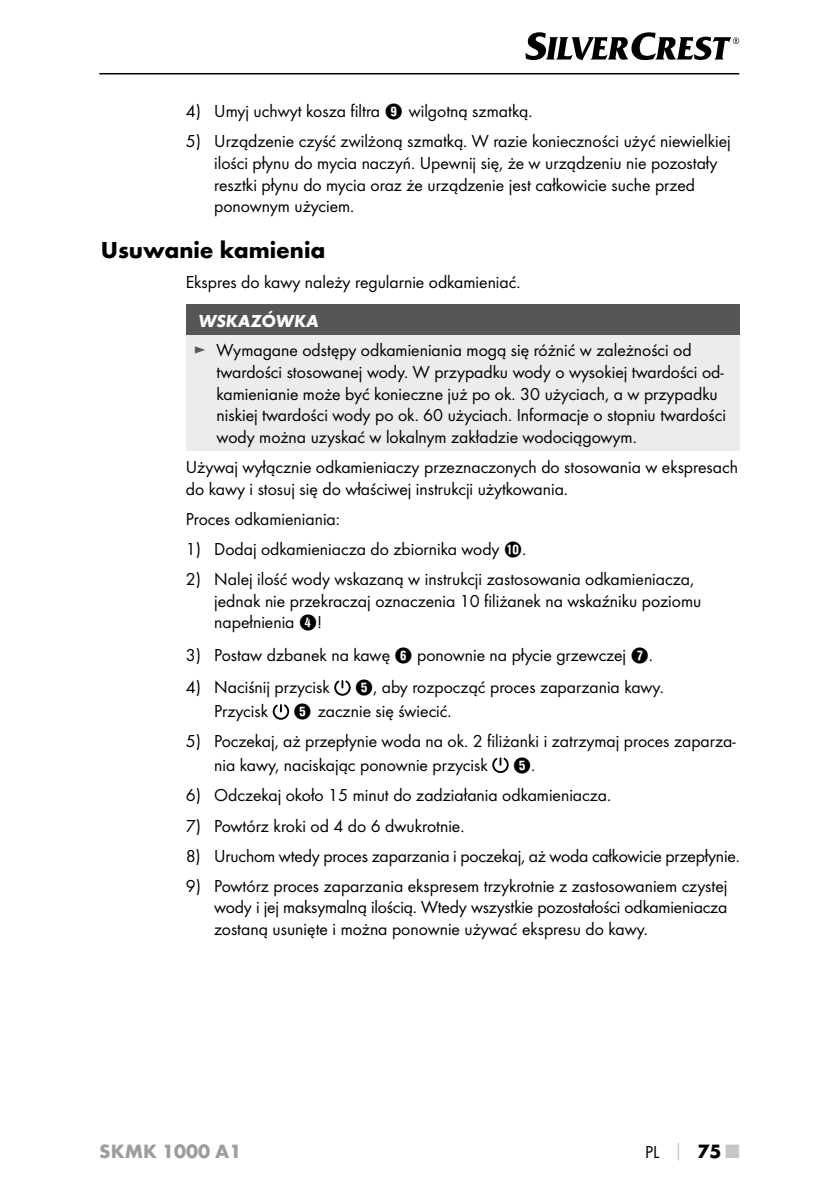
<style>
.page{position:relative;width:840px;height:1191px;background:#fff}
.page>*{position:absolute;margin:0;border:0;box-sizing:border-box;transform-origin:0 0}
.t1{font:700 24px "Futura";color:#000}
.t2{font:700 20px "Futura";color:#9c9d9d}
.t3{font:18px/21.6px "Futura Boo";color:#000}
.t4{font:italic 700 18px "Futura";color:#fff}
.t5{font:18px "Hako PI Nummern";color:#000}
.s1{font-family:"Hako PI Nummern"}
.s2{color:#565656}
.s3{font-family:"Futura Boo"}
.s4{font-family:"Futura";font-weight:700;color:#c5c6c6}
.s5{font-family:"Futura";font-weight:700;font-size:20px}
.s6{font-family:"Futura";font-weight:700;font-size:20px;color:#c5c6c6}
</style>
<div class="page">
<hr style="left:99px;top:73px;width:639px;height:1px;background:#000">
<svg style="left:525px;top:32px;width:213px;height:28px"></svg>
<div style="left:186px;top:305px;width:552px;height:30px;background:#565656"></div>
<div style="left:186px;top:335px;width:552px;height:116px;background:#ececed"></div>
<svg style="left:334px;top:680px;width:16px;height:15px"></svg>
<svg style="left:272px;top:704px;width:17px;height:15px"></svg>
<svg style="left:492px;top:757px;width:16px;height:16px"></svg>
<p class="t3" style="left:186px;top:100px;width:345px">4) Umyj uchwyt kosza filtra <span class="s1">9</span> wilgotną szmatką.</p>
<p class="t3" style="left:214px;top:130px;width:518px;text-indent:-28px">5) Urządzenie czyść zwilżoną szmatką. W razie konieczności użyć niewielkiej ilości płynu do mycia naczyń. Upewnij się, że w urządzeniu nie pozostały resztki płynu do mycia oraz że urządzenie jest całkowicie suche przed ponownym użyciem.</p>
<h1 class="t1" style="left:101px;top:235px;width:226px">Usuwanie kamienia</h1>
<p class="t3" style="left:186px;top:271px;width:334px">Ekspres do kawy należy regularnie odkamieniać.</p>
<p class="t4" style="left:198px;top:310px;width:122px">WSKAZÓWKA</p>
<p class="t3" style="left:216px;top:339px;width:510px;text-indent:-23px"><span class="s2">►</span> Wymagane odstępy odkamieniania mogą się różnić w zależności od twardości stosowanej wody. W przypadku wody o wysokiej twardości od&shy;kamienianie może być konieczne już po ok. 30 użyciach, a w przypadku niskiej twardości wody po ok. 60 użyciach. Informacje o stopniu twardości wody można uzyskać w lokalnym zakładzie wodociągowym.</p>
<p class="t3" style="left:186px;top:456px;width:553px">Używaj wyłącznie odkamieniaczy przeznaczonych do stosowania w ekspresach do kawy i stosuj się do właściwej instrukcji użytkowania.</p>
<p class="t3" style="left:186px;top:508px;width:155px">Proces odkamieniania:</p>
<p class="t3" style="left:186px;top:538px;width:339px">1) Dodaj odkamieniacza do zbiornika wody <span class="s1">0</span>.</p>
<p class="t3" style="left:214px;top:568px;width:488px;text-indent:-28px">2) Nalej ilość wody wskazaną w instrukcji zastosowania odkamieniacza, jednak nie przekraczaj oznaczenia 10 filiżanek na wskaźniku poziomu napełnienia <span class="s1">4</span>!</p>
<p class="t3" style="left:186px;top:644px;width:466px">3) Postaw dzbanek na kawę <span class="s1">6</span> ponownie na płycie grzewczej <span class="s1">7</span>.</p>
<p class="t3" style="left:186px;top:676px;width:145px">4) Naciśnij przycisk</p>
<p class="t3" style="left:355px;top:676px;width:308px"><span class="s1">5</span>, aby rozpocząć proces zaparzania kawy.</p>
<p class="t3" style="left:214px;top:700px;width:55px">Przycisk</p>
<p class="t3" style="left:293px;top:700px;width:157px"><span class="s1">5</span> zacznie się świecić.</p>
<p class="t3" style="left:214px;top:729px;width:522px;line-height:24px;text-indent:-28px">5) Poczekaj, aż przepłynie woda na ok. 2 filiżanki i zatrzymaj proces zaparza&shy;nia kawy, naciskając ponownie przycisk</p>
<p class="t5" style="left:513px;top:756px;width:21px">5<span class="s3">.</span></p>
<p class="t3" style="left:186px;top:784px;width:424px">6) Odczekaj około 15 minut do zadziałania odkamieniacza.</p>
<p class="t3" style="left:186px;top:814px;width:278px">7) Powtórz kroki od 4 do 6 dwukrotnie.</p>
<p class="t3" style="left:186px;top:844px;width:553px">8) Uruchom wtedy proces zaparzania i poczekaj, aż woda całkowicie przepłynie.</p>
<p class="t3" style="left:214px;top:875px;width:514px;text-align:justify;text-indent:-28px">9) Powtórz proces zaparzania ekspresem trzykrotnie z zastosowaniem czystej wody i jej maksymalną ilością. Wtedy wszystkie pozostałości odkamieniacza zostaną usunięte i można ponownie używać ekspresu do kawy.</p>
<p class="t2" style="left:99px;top:1139px;width:143px">SKMK 1000 A1</p>
<p class="t3" style="left:644px;top:1141px;width:96px">PL <span class="s4">│</span> <span class="s5">75</span> <span class="s6">■</span></p>
</div>
